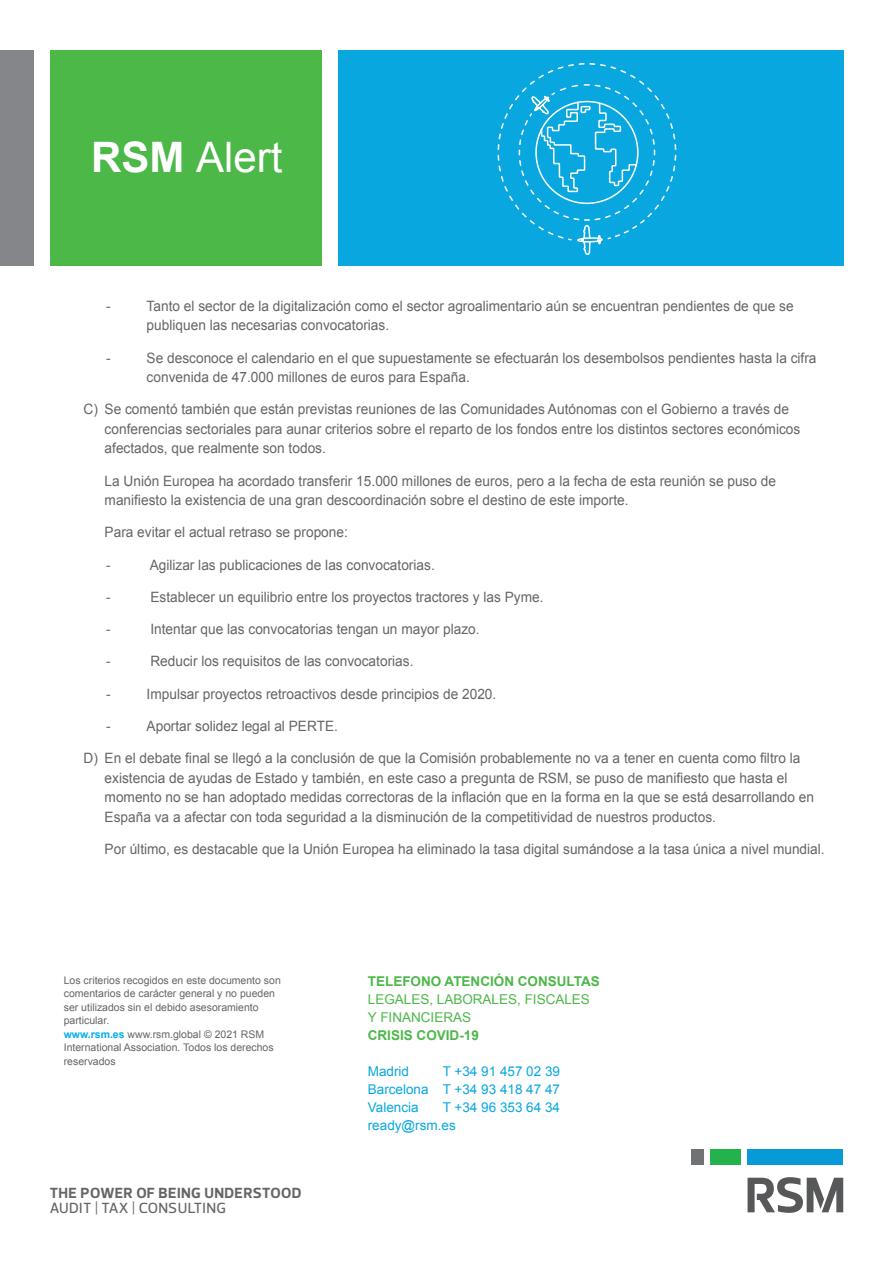
<style>
.page{position:relative;width:893px;height:1263px;background:#fff}
.page>*{position:absolute;margin:0;border:0;box-sizing:border-box;transform-origin:0 0}
.Power_of_being_under{font:42px "Arial";color:#fff}
.Power_of_being_under-2{font:700 15px "Prelo";letter-spacing:.03em;color:#656568}
.Power_of_being_under-3{font:500 15px "Prelo";letter-spacing:.02em;color:#656568}
.Body{font:14.25px/19.5px "Arial";color:#656568;scale:.96 1}
.Body-2{font:13.5px "Arial";color:#08a7e0}
.Body-3{font:700 13.5px "Arial";color:#4cb848}
.Body-4{font:13.5px "Arial";color:#4cb848}
.Body-5{font:10.5px/13.5px "Arial";color:#656568}
.s1{font-weight:700}
.s2{font-weight:700;color:#00aeef}
</style>
<div class="page">
<div style="left:50px;top:50px;width:271px;height:215px;background:#4cb848"></div>
<div style="left:338px;top:50px;width:505px;height:215px;background:#08a7e0"></div>
<div style="left:0;top:50px;width:33px;height:215px;background:#848689"></div>
<div style="left:747px;top:1149px;width:96px;height:16px;background:#069ad9"></div>
<div style="left:691px;top:1149px;width:12px;height:16px;background:#717275"></div>
<div style="left:710px;top:1149px;width:31px;height:16px;background:#23b24b"></div>
<svg style="left:747px;top:1177px;width:96px;height:36px"></svg>
<svg style="left:491px;top:63px;width:192px;height:203px"></svg>
<p class="Power_of_being_under" style="left:91px;top:130px;width:193px"><span class="s1">RSM</span> Alert</p>
<p class="Body" style="left:106px;top:296px;width:6px">-</p>
<p class="Body" style="left:147px;top:296px;width:676px">Tanto el sector de la digitalización como el sector agroalimentario aún se encuentran pendientes de que se publiquen las necesarias convocatorias.</p>
<p class="Body" style="left:106px;top:348px;width:6px">-</p>
<p class="Body" style="left:147px;top:348px;width:699px">Se desconoce el calendario en el que supuestamente se efectuarán los desembolsos pendientes hasta la cifra convenida de 47.000 millones de euros para España.</p>
<p class="Body" style="left:105px;top:400px;width:726px;text-indent:-21px">C) Se comentó también que están previstas reuniones de las Comunidades Autónomas con el Gobierno a través de conferencias sectoriales para aunar criterios sobre el reparto de los fondos entre los distintos sectores económicos afectados, que realmente son todos.</p>
<p class="Body" style="left:105px;top:471px;width:701px">La Unión Europea ha acordado transferir 15.000 millones de euros, pero a la fecha de esta reunión se puso de manifiesto la existencia de una gran descoordinación sobre el destino de este importe.</p>
<p class="Body" style="left:105px;top:523px;width:255px">Para evitar el actual retraso se propone:</p>
<p class="Body" style="left:106px;top:555px;width:6px">-</p>
<p class="Body" style="left:150px;top:555px;width:298px">Agilizar las publicaciones de las convocatorias.</p>
<p class="Body" style="left:106px;top:587px;width:6px">-</p>
<p class="Body" style="left:150px;top:587px;width:411px">Establecer un equilibrio entre los proyectos tractores y las Pyme.</p>
<p class="Body" style="left:106px;top:620px;width:6px">-</p>
<p class="Body" style="left:150px;top:620px;width:344px">Intentar que las convocatorias tengan un mayor plazo.</p>
<p class="Body" style="left:106px;top:652px;width:6px">-</p>
<p class="Body" style="left:150px;top:652px;width:276px">Reducir los requisitos de las convocatorias.</p>
<p class="Body" style="left:106px;top:684px;width:6px">-</p>
<p class="Body" style="left:147px;top:684px;width:366px">Impulsar proyectos retroactivos desde principios de 2020.</p>
<p class="Body" style="left:106px;top:716px;width:6px">-</p>
<p class="Body" style="left:147px;top:716px;width:201px">Aportar solidez legal al PERTE.</p>
<p class="Body" style="left:105px;top:749px;width:741px;text-indent:-21px">D) En el debate final se llegó a la conclusión de que la Comisión probablemente no va a tener en cuenta como filtro la existencia de ayudas de Estado y también, en este caso a pregunta de RSM, se puso de manifiesto que hasta el momento no se han adoptado medidas correctoras de la inflación que en la forma en la que se está desarrollando en España va a afectar con toda seguridad a la disminución de la competitividad de nuestros productos.</p>
<p class="Body" style="left:105px;top:839px;width:752px">Por último, es destacable que la Unión Europea ha eliminado la tasa digital sumándose a la tasa única a nivel mundial.</p>
<p class="Body-5" style="left:64px;top:973px;width:219px">Los criterios recogidos en este documento son comentarios de carácter general y no pueden ser utilizados sin el debido asesoramiento particular.</p>
<p class="Body-5" style="left:64px;top:1027px;width:211px"><span class="s2">www.rsm.es</span> www.rsm.global © 2021 RSM<br>International Association. Todos los derechos reservados</p>
<p class="Power_of_being_under-2" style="left:50px;top:1184px;width:253px">THE POWER OF BEING UNDERSTOOD</p>
<p class="Power_of_being_under-3" style="left:50px;top:1199px;width:178px">AUDIT | TAX | CONSULTING</p>
<p class="Body-3" style="left:368px;top:972px;width:233px">TELEFONO ATENCIÓN CONSULTAS</p>
<p class="Body-4" style="left:368px;top:990px;width:224px">LEGALES, LABORALES, FISCALES</p>
<p class="Body-4" style="left:368px;top:1008px;width:105px">Y FINANCIERAS</p>
<p class="Body-3" style="left:368px;top:1026px;width:113px">CRISIS COVID-19</p>
<p class="Body-2" style="left:368px;top:1062px;width:43px">Madrid</p>
<p class="Body-2" style="left:443px;top:1062px;width:119px">T +34 91 457 02 39</p>
<p class="Body-2" style="left:368px;top:1080px;width:194px">Barcelona T +34 93 418 47 47</p>
<p class="Body-2" style="left:368px;top:1098px;width:52px">Valencia</p>
<p class="Body-2" style="left:443px;top:1098px;width:119px">T +34 96 353 64 34</p>
<p class="Body-2" style="left:368px;top:1116px;width:89px">ready@rsm.es</p>
</div>
